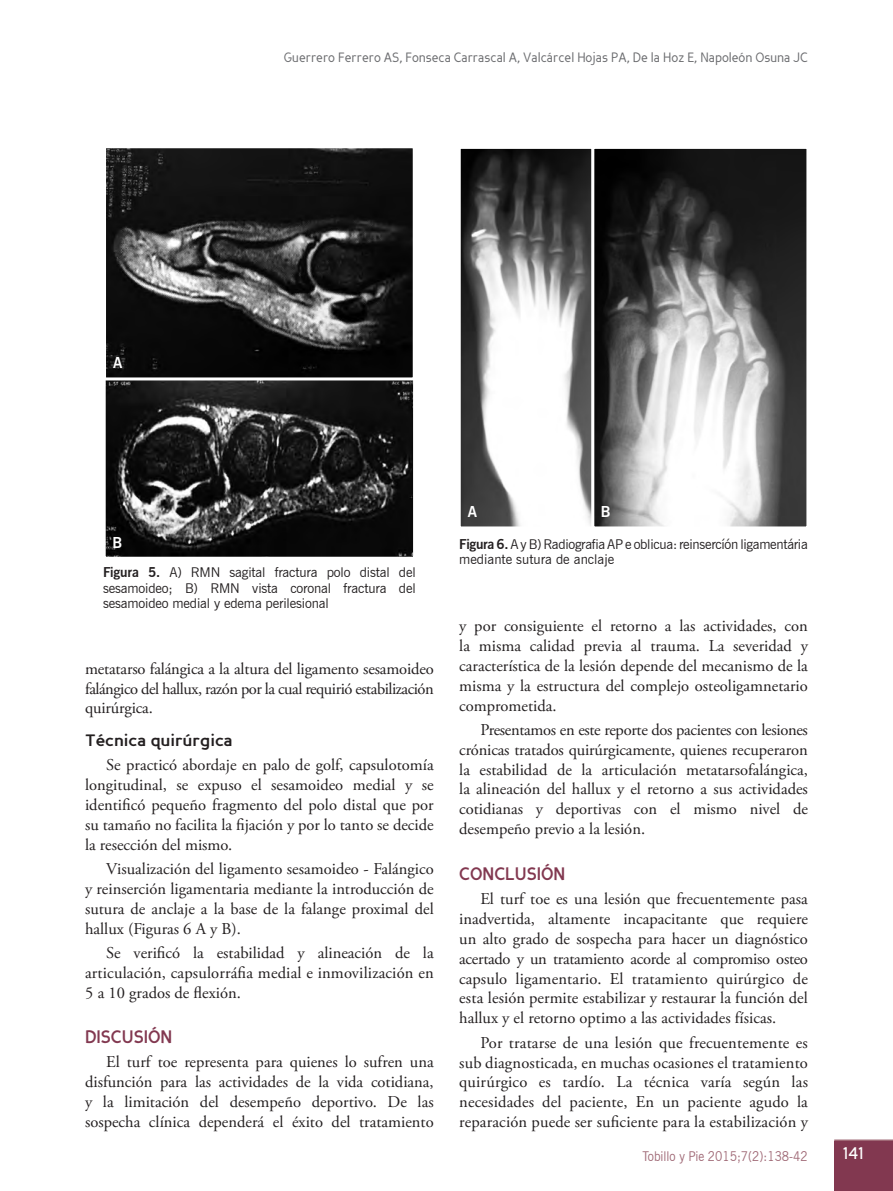
<style>
.page{position:relative;width:893px;height:1191px;background:#fff}
.page>*{position:absolute;margin:0;border:0;box-sizing:border-box;transform-origin:0 0}
.t1{font:21px "Perspective Sans";color:#fff;scale:.9 1}
.t2{font:700 18px "Perspective Sans";color:#823850;scale:.9 1}
.t3{font:16.5px/20px "Adobe Garamond Pro";color:#231f20;text-align:justify}
.t4{font:700 16.5px "Perspective Sans";color:#231f20}
.t5{font:700 15px "News Gothic BT";color:#fff}
.t6{font:13.5px/15.8px "News Gothic BT";letter-spacing:-.01em;color:#231f20;text-align:justify}
.t7{font:13.5px "Perspective Sans";color:#6c6d70;scale:.9 1}
.t8{font:13.5px "News Gothic BT";color:#9f6875;scale:.9 1}
.s1{font-weight:700}
</style>
<div class="page">
<div style="left:834px;top:1141px;width:59px;height:50px;background:#823850"></div>
<hr style="left:834px;top:1139px;width:59px;height:2px;background:#9f6875">
<img style="left:462px;top:150px;width:343px;height:375px">
<div style="left:458px;top:146px;width:137px;height:383px;border:3px solid #fff"></div>
<div style="left:591px;top:146px;width:218px;height:383px;border:3px solid #fff"></div>
<img style="left:107px;top:380px;width:305px;height:176px">
<div style="left:103px;top:372px;width:313px;height:188px;border:3px solid #fff"></div>
<img style="left:107px;top:149px;width:305px;height:227px">
<div style="left:103px;top:145px;width:313px;height:235px;border:3px solid #fff"></div>
<p class="t5" style="left:113px;top:354px;width:11px">A</p>
<p class="t7" style="left:284px;top:49px;width:584px">Guerrero Ferrero AS, Fonseca Carrascal A, Valcárcel Hojas PA, De la Hoz E, Napoleón Osuna JC</p>
<p class="t5" style="left:468px;top:503px;width:11px">A</p>
<p class="t5" style="left:601px;top:503px;width:11px">B</p>
<p class="t5" style="left:113px;top:533px;width:11px">B</p>
<p class="t6" style="left:103px;top:564px;width:314px"><span class="s1">Figura 5.</span> A) RMN sagital fractura polo distal del sesamoideo; B) RMN vista coronal fractura del sesamoideo medial y edema perilesional</p>
<p class="t3" style="left:85px;top:659px;width:350px">metatarso falángica a la altura del ligamento sesamoideo falángico del hallux, razón por la cual requirió estabilización quirúrgica.</p>
<p class="t4" style="left:85px;top:730px;width:149px">Técnica quirúrgica</p>
<p class="t3" style="left:85px;top:755px;width:350px;text-indent:21px">Se practicó abordaje en palo de golf, capsulotomía longitudinal, se expuso el sesamoideo medial y se identificó pequeño fragmento del polo distal que por su tamaño no facilita la fijación y por lo tanto se decide la resección del mismo.</p>
<p class="t3" style="left:85px;top:859px;width:350px;text-indent:21px">Visualización del ligamento sesamoideo - Falángico y reinserción ligamentaria mediante la introducción de sutura de anclaje a la base de la falange proximal del hallux (Figuras 6 A y B).</p>
<p class="t3" style="left:85px;top:943px;width:350px;text-indent:21px">Se verificó la estabilidad y alineación de la articulación, capsulorráfia medial e inmovilización en 5 a 10 grados de flexión.</p>
<p class="t2" style="left:85px;top:1026px;width:98px">DISCUSIÓN</p>
<p class="t3" style="left:85px;top:1052px;width:350px;text-indent:21px">El turf toe representa para quienes lo sufren una disfunción para las actividades de la vida cotidiana, y la limitación del desempeño deportivo. De las sospecha clínica dependerá el éxito del tratamiento</p>
<p class="t6" style="left:459px;top:536px;width:350px"><span class="s1">Figura 6.</span> A y B) Radiografia AP e oblicua: reinsercíón ligamentária mediante sutura de anclaje</p>
<p class="t3" style="left:459px;top:616px;width:350px">y por consiguiente el retorno a las actividades, con la misma calidad previa al trauma. La severidad y característica de la lesión depende del mecanismo de la misma y la estructura del complejo osteoligamnetario comprometida.</p>
<p class="t3" style="left:459px;top:720px;width:350px;text-indent:21px">Presentamos en este reporte dos pacientes con lesiones crónicas tratados quirúrgicamente, quienes recuperaron la estabilidad de la articulación metatarsofalángica, la alineación del hallux y el retorno a sus actividades cotidianas y deportivas con el mismo nivel de desempeño previo a la lesión.</p>
<p class="t2" style="left:459px;top:862px;width:119px">CONCLUSIÓN</p>
<p class="t3" style="left:459px;top:889px;width:350px;text-indent:21px">El turf toe es una lesión que frecuentemente pasa inadvertida, altamente incapacitante que requiere un alto grado de sospecha para hacer un diagnóstico acertado y un tratamiento acorde al compromiso osteo capsulo ligamentario. El tratamiento quirúrgico de esta lesión permite estabilizar y restaurar la función del hallux y el retorno optimo a las actividades físicas.</p>
<p class="t3" style="left:459px;top:1033px;width:350px;text-indent:21px">Por tratarse de una lesión que frecuentemente es sub diagnosticada, en muchas ocasiones el tratamiento quirúrgico es tardío. La técnica varía según las necesidades del paciente, En un paciente agudo la reparación puede ser suficiente para la estabilización y</p>
<p class="t8" style="left:642px;top:1147px;width:185px">Tobillo y Pie 2015;7(2):138-42</p>
<p class="t1" style="left:843px;top:1139px;width:25px">141</p>
</div>
